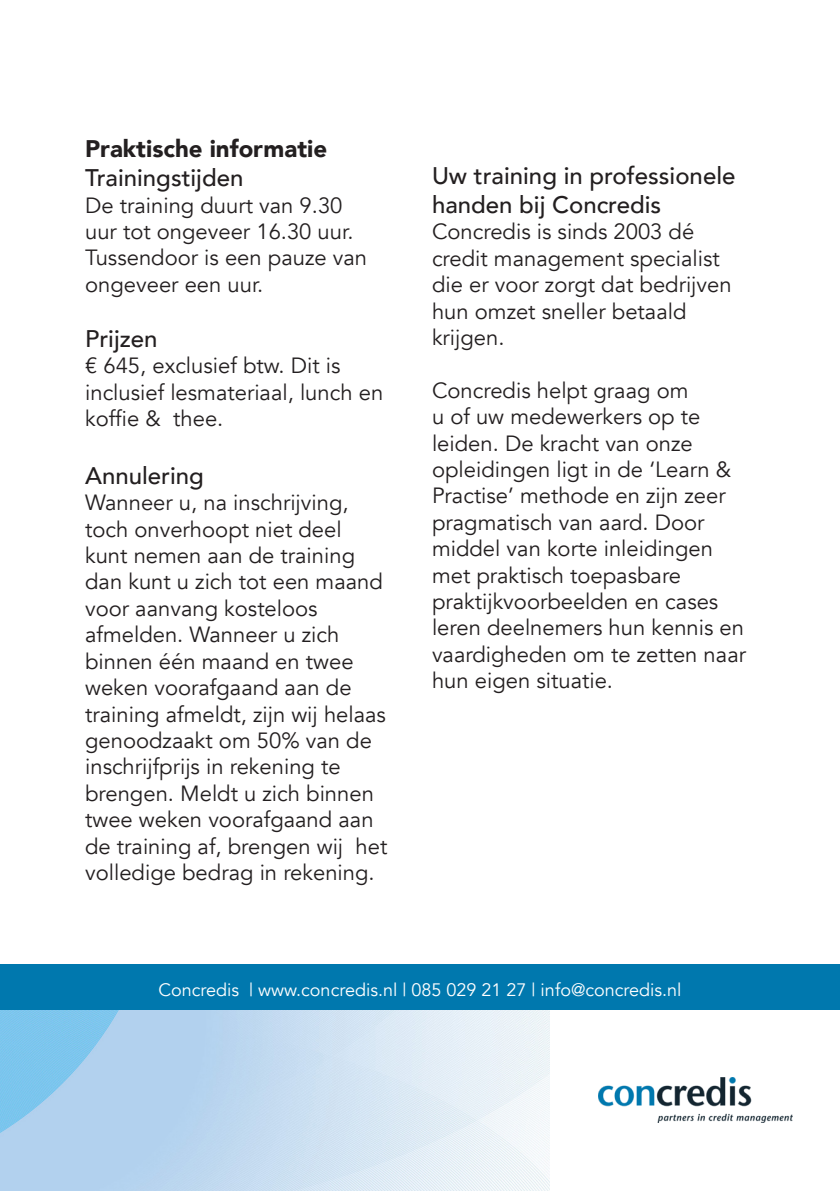
<style>
.page{position:relative;width:840px;height:1191px;background:#fff}
.page>*{position:absolute;margin:0;border:0;box-sizing:border-box;transform-origin:0 0}
.Tussenkop{font:500 24px/28.8px "Avenir";color:#231f20}
.Tussenkop-2{font:900 24px "Avenir";color:#231f20}
.t1{font:22px/26.4px "Avenir";color:#231f20}
.t2{font:18px "Avenir";color:#fff}
</style>
<div class="page">
<img style="left:0;top:1009px;width:550px;height:182px">
<div style="left:0;top:964px;width:839px;height:45px;background:#0078ae"></div>
<img style="left:598px;top:1077px;width:194px;height:45px">
<p class="Tussenkop-2" style="left:85px;top:128px;width:243px">Praktische informatie</p>
<p class="Tussenkop" style="left:85px;top:162px;width:160px">Trainingstijden</p>
<p class="t1" style="left:85px;top:192px;width:283px">De training duurt van 9.30 uur tot ongeveer 16.30 uur.<br>Tussendoor is een pauze van ongeveer een uur.</p>
<p class="Tussenkop" style="left:85px;top:323px;width:74px">Prijzen</p>
<p class="t1" style="left:85px;top:353px;width:299px">€ 645, exclusief btw. Dit is inclusief lesmateriaal, lunch en koffie &amp; thee.</p>
<p class="Tussenkop" style="left:85px;top:460px;width:120px">Annulering</p>
<p class="t1" style="left:85px;top:490px;width:303px">Wanneer u, na inschrijving, toch onverhoopt niet deel kunt nemen aan de training dan kunt u zich tot een maand voor aanvang kosteloos afmelden. Wanneer u zich binnen één maand en twee weken voorafgaand aan de training afmeldt, zijn wij helaas genoodzaakt om 50% van de inschrijfprijs in rekening te brengen. Meldt u zich binnen twee weken voorafgaand aan de training af, brengen wij het volledige bedrag in rekening.</p>
<p class="Tussenkop" style="left:432px;top:160px;width:305px">Uw training in professionele handen bij Concredis</p>
<p class="t1" style="left:432px;top:219px;width:301px">Concredis is sinds 2003 dé credit management specialist die er voor zorgt dat bedrijven hun omzet sneller betaald krijgen.</p>
<p class="t1" style="left:432px;top:377px;width:315px">Concredis helpt graag om<br>u of uw medewerkers op te leiden. De kracht van onze opleidingen ligt in de ‘Learn &amp;<br>Practise’ methode en zijn zeer pragmatisch van aard. Door middel van korte inleidingen met praktisch toepasbare praktijkvoorbeelden en cases leren deelnemers hun kennis en vaardigheden om te zetten naar hun eigen situatie.</p>
<p class="t2" style="left:158px;top:978px;width:524px">Concredis | www.concredis.nl | 085 029 21 27 | info@concredis.nl</p>
</div>
